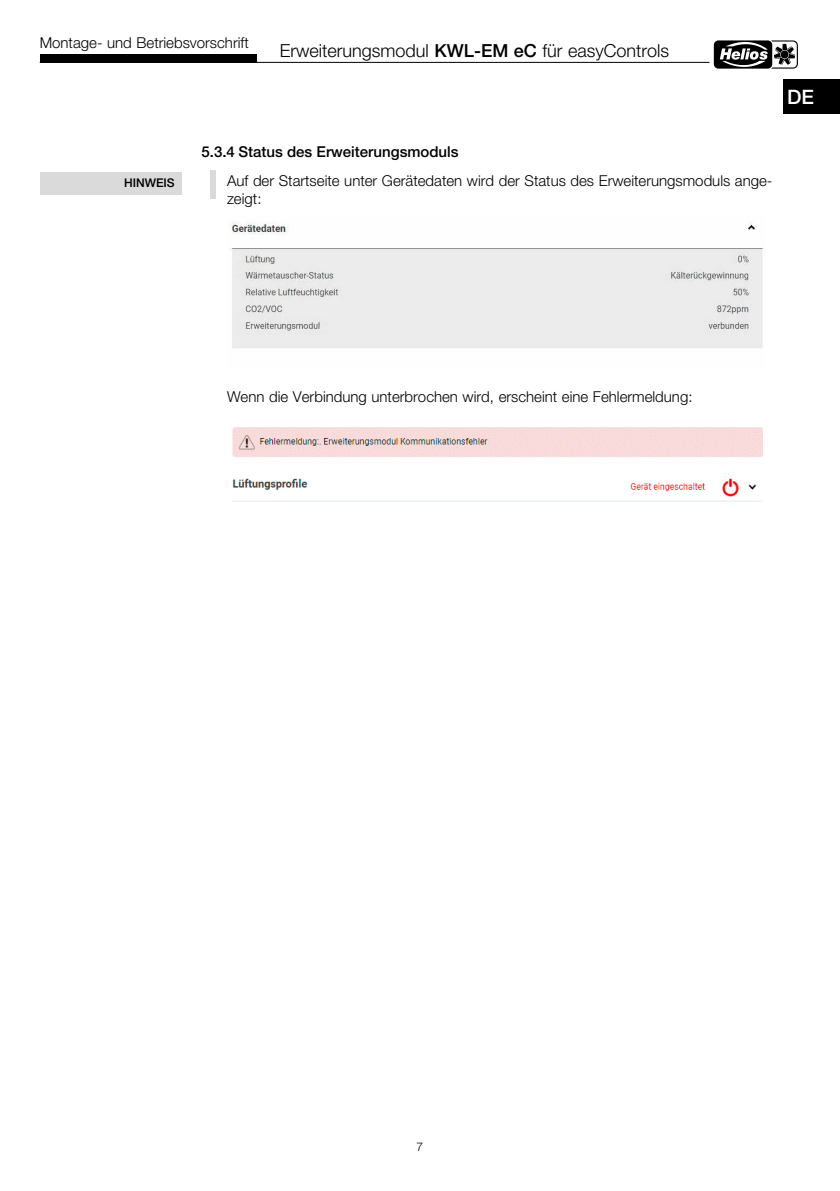
<style>
.page{position:relative;width:840px;height:1191px;background:#fff}
.page>*{position:absolute;margin:0;border:0;box-sizing:border-box;transform-origin:0 0}
.t1{font:500 20px "Helvetica Neue LTW1 G";color:#fff}
.t2{font:300 18px "Helvetica Neue LTW1 G";color:#000}
.t3{font:300 15px/18px "Helvetica Neue LTW1 G";color:#000}
.t4{font:500 15px "Helvetica Neue LTW1 G";color:#000}
.t5{font:500 12px "Helvetica Neue LTW1 G";color:#000}
.t6{font:300 12px "Helvetica Neue LTW1 G";color:#000}
.s1{font-weight:500}
</style>
<div class="page">
<hr style="left:40px;top:62px;width:669px;height:1px;background:#000">
<svg style="left:797px;top:42px;width:1px;height:25px"></svg>
<div style="left:713px;top:40px;width:58px;height:29px;background:#000;border-radius:5px"></div>
<svg style="left:719px;top:40px;width:78px;height:29px"></svg>
<div style="left:40px;top:54px;width:216px;height:8px;background:#000"></div>
<div style="left:782px;top:79px;width:57px;height:34px;background:#000"></div>
<div style="left:210px;top:170px;width:5px;height:28px;background:#dadada"></div>
<div style="left:40px;top:172px;width:141px;height:23px;background:#dadada"></div>
<img style="left:229px;top:221px;width:534px;height:127px">
<img style="left:232px;top:427px;width:530px;height:75px">
<p class="t3" style="left:40px;top:33px;width:210px">Montage- und Betriebsvorschrift</p>
<p class="t2" style="left:279px;top:40px;width:391px">Erweiterungsmodul <span class="s1">KWL-EM eC</span> für easyControls</p>
<p class="t5" style="left:124px;top:175px;width:52px">HINWEIS</p>
<p class="t4" style="left:201px;top:142px;width:258px">5.3.4 Status des Erweiterungsmoduls</p>
<p class="t3" style="left:227px;top:172px;width:546px">Auf der Startseite unter Gerätedaten wird der Status des Erweiterungsmoduls ange&shy;zeigt:</p>
<h1 class="t1" style="left:786px;top:84px;width:28px">DE</h1>
<p class="t3" style="left:227px;top:388px;width:466px">Wenn die Verbindung unterbrochen wird, erscheint eine Fehlermeldung:</p>
<p class="t6" style="left:416px;top:1139px;width:8px">7</p>
</div>
